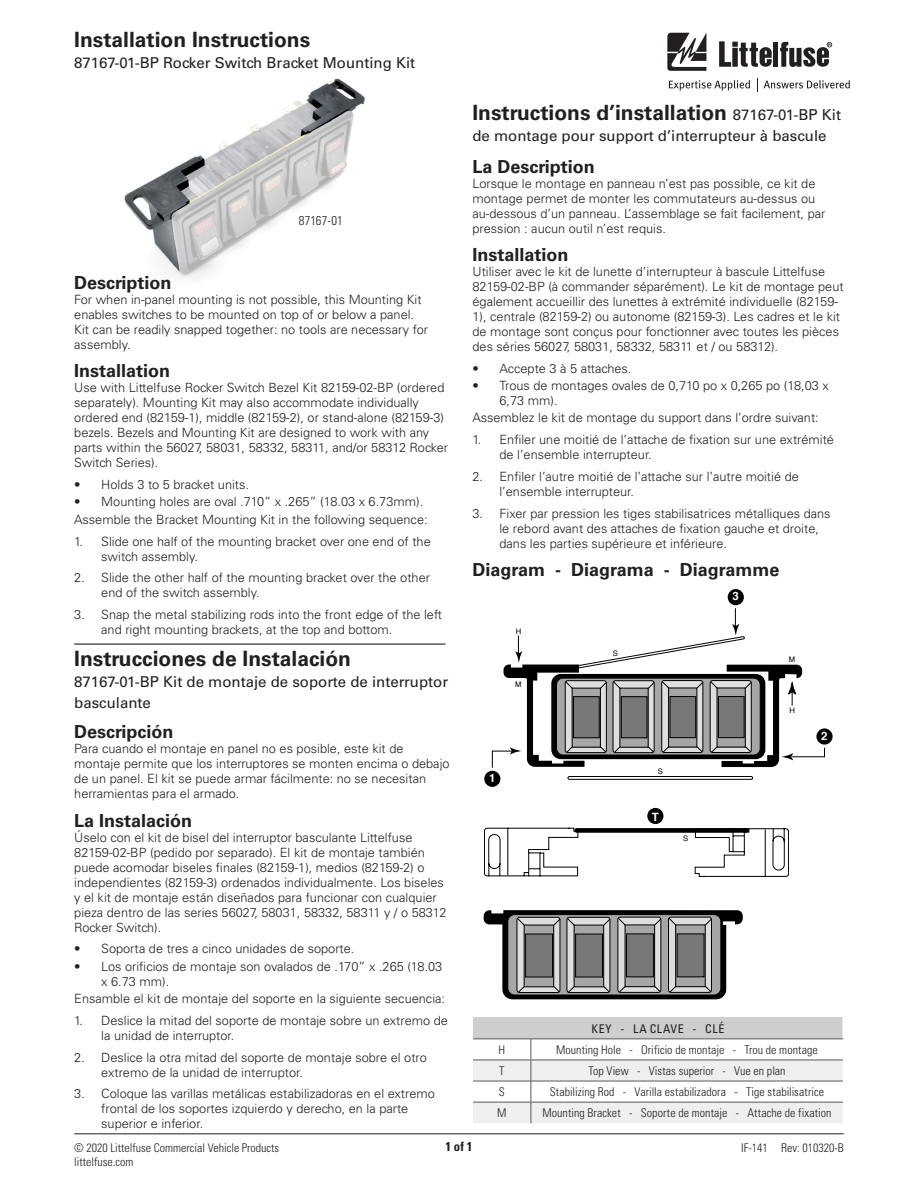
<style>
.page{position:relative;width:918px;height:1188px;background:#fff}
.page>*{position:absolute;margin:0;border:0;box-sizing:border-box;transform-origin:0 0}
.t1{font:700 21px "Univers LT Std";color:#231f20}
.Green_Subheads{font:700 18px "Univers LT Std";color:#231f20}
.t2{font:15px/21px "Univers LT Std";color:#231f20}
.Body_text{font:300 12.75px/15px "Univers LT Std";color:#231f20}
.Specifications{font:300 condensed 12.75px "Univers LT Std";letter-spacing:.01em;color:#231f20}
.t3{font:700 condensed 12.75px "Univers LT Std";color:#231f20}
.Chart_Body{font:300 condensed 12px "Univers LT Std";color:#231f20}
.Chart_Body-2{font:condensed 12px "Univers LT Std";letter-spacing:.055em;color:#231f20}
.t4{font:700 11.4px "Helvetica";color:#fff}
.t5{font:7.65px "Helvetica";color:#000}
.s1{font-weight:400;font-size:15px}
</style>
<div class="page">
<hr style="left:74px;top:1134px;width:770px;height:1px;background:#231f20">
<svg style="left:667px;top:33px;width:39px;height:38px"></svg>
<div style="left:773px;top:42px;width:5px;height:25px;background:#231f20"></div>
<svg style="left:780px;top:42px;width:52px;height:25px"></svg>
<svg style="left:719px;top:41px;width:53px;height:26px"></svg>
<svg style="left:669px;top:80px;width:81px;height:11px"></svg>
<svg style="left:757px;top:78px;width:1px;height:13px"></svg>
<svg style="left:764px;top:80px;width:86px;height:9px"></svg>
<img style="left:124px;top:78px;width:241px;height:199px">
<div style="left:484px;top:771px;width:16px;height:16px;background:#000;border-radius:50%"></div>
<div style="left:816px;top:728px;width:17px;height:17px;background:#000;border-radius:50%"></div>
<div style="left:728px;top:589px;width:16px;height:16px;background:#000;border-radius:50%"></div>
<svg style="left:492px;top:608px;width:333px;height:172px"></svg>
<svg style="left:484px;top:827px;width:305px;height:50px"></svg>
<div style="left:574px;top:828px;width:175px;height:5px;background:#000;border-radius:2px"></div>
<div style="left:647px;top:808px;width:16px;height:16px;background:#000;border-radius:50%"></div>
<svg style="left:484px;top:910px;width:259px;height:89px;background:#8b8b8b"></svg>
<div style="left:677px;top:934px;width:27px;height:43px;background:#787878"></div>
<div style="left:677px;top:934px;width:27px;height:43px;border:1px solid #000"></div>
<svg style="left:473px;top:1018px;width:371px;height:105px"></svg>
<hr style="left:74px;top:643px;width:372px;height:2px;background:#57585a">
<h1 class="t1" style="left:74px;top:28px;width:238px">Installation Instructions</h1>
<p class="t2" style="left:74px;top:53px;width:343px">87167-01-BP Rocker Switch Bracket Mounting Kit</p>
<p class="Specifications" style="left:299px;top:213px;width:45px">87167-01</p>
<p class="Green_Subheads" style="left:74px;top:272px;width:99px">Description</p>
<p class="Body_text" style="left:74px;top:292px;width:355px">For when in-panel mounting is not possible, this Mounting Kit enables switches to be mounted on top of or below a panel.<br>Kit can be readily snapped together: no tools are necessary for assembly.</p>
<p class="Green_Subheads" style="left:74px;top:360px;width:98px">Installation</p>
<p class="Body_text" style="left:74px;top:380px;width:375px">Use with Littelfuse Rocker Switch Bezel Kit 82159-02-BP (ordered separately). Mounting Kit may also accommodate individually ordered end (82159-1), middle (82159-2), or stand-alone (82159-3) bezels. Bezels and Mounting Kit are designed to work with any parts within the 56027, 58031, 58332, 58311, and/or 58312 Rocker Switch Series).</p>
<p class="Body_text" style="left:74px;top:477px;width:176px">• Holds 3 to 5 bracket units.</p>
<p class="Body_text" style="left:74px;top:494px;width:350px">• Mounting holes are oval .710” x .265” (18.03 x 6.73mm).</p>
<p class="Body_text" style="left:74px;top:512px;width:355px">Assemble the Bracket Mounting Kit in the following sequence:</p>
<p class="Body_text" style="left:101px;top:534px;width:331px;text-indent:-27px">1. Slide one half of the mounting bracket over one end of the switch assembly.</p>
<p class="Body_text" style="left:101px;top:570px;width:330px;text-indent:-27px">2. Slide the other half of the mounting bracket over the other end of the switch assembly.</p>
<p class="Body_text" style="left:101px;top:607px;width:342px;text-indent:-27px">3. Snap the metal stabilizing rods into the front edge of the left and right mounting brackets, at the top and bottom.</p>
<p class="t1" style="left:74px;top:647px;width:278px">Instrucciones de Instalación</p>
<p class="t2" style="left:74px;top:672px;width:376px">87167-01-BP Kit de montaje de soporte de interruptor basculante</p>
<p class="Green_Subheads" style="left:74px;top:721px;width:101px">Descripción</p>
<p class="Body_text" style="left:74px;top:741px;width:377px">Para cuando el montaje en panel no es posible, este kit de montaje permite que los interruptores se monten encima o debajo de un panel. El kit se puede armar fácilmente: no se necesitan herramientas para el armado.</p>
<p class="Green_Subheads" style="left:74px;top:810px;width:120px">La Instalación</p>
<p class="Body_text" style="left:74px;top:830px;width:374px">Úselo con el kit de bisel del interruptor basculante Littelfuse 82159-02-BP (pedido por separado). El kit de montaje también puede acomodar biseles finales (82159-1), medios (82159-2) o independientes (82159-3) ordenados individualmente. Los biseles y el kit de montaje están diseñados para funcionar con cualquier pieza dentro de las series 56027, 58031, 58332, 58311 y / o 58312<br>Rocker Switch).</p>
<p class="Body_text" style="left:74px;top:941px;width:282px">• Soporta de tres a cinco unidades de soporte.</p>
<p class="Body_text" style="left:101px;top:959px;width:343px;text-indent:-27px">• Los orificios de montaje son ovalados de .170” x .265 (18.03 x 6.73 mm).</p>
<p class="Body_text" style="left:74px;top:991px;width:372px">Ensamble el kit de montaje del soporte en la siguiente secuencia:</p>
<p class="Body_text" style="left:101px;top:1013px;width:348px;text-indent:-27px">1. Deslice la mitad del soporte de montaje sobre un extremo de la unidad de interruptor.</p>
<p class="Body_text" style="left:101px;top:1050px;width:327px;text-indent:-27px">2. Deslice la otra mitad del soporte de montaje sobre el otro extremo de la unidad de interruptor.</p>
<p class="Body_text" style="left:101px;top:1086px;width:335px;text-indent:-27px">3. Coloque las varillas metálicas estabilizadoras en el extremo frontal de los soportes izquierdo y derecho, en la parte superior e inferior.</p>
<h1 class="t1" style="left:472px;top:101px;width:370px">Instructions d’installation <span class="s1">87167-01-BP Kit</span></h1>
<p class="t2" style="left:472px;top:125px;width:356px">de montage pour support d’interrupteur à bascule</p>
<p class="Green_Subheads" style="left:472px;top:156px;width:124px">La Description</p>
<p class="Body_text" style="left:472px;top:176px;width:354px">Lorsque le montage en panneau n’est pas possible, ce kit de montage permet de monter les commutateurs au-dessus ou au-dessous d’un panneau. L’assemblage se fait facilement, par pression : aucun outil n’est requis.</p>
<p class="Green_Subheads" style="left:472px;top:244px;width:98px">Installation</p>
<p class="Body_text" style="left:472px;top:264px;width:373px">Utiliser avec le kit de lunette d’interrupteur à bascule Littelfuse 82159-02-BP (à commander séparément). Le kit de montage peut également accueillir des lunettes à extrémité individuelle (82159- 1), centrale (82159-2) ou autonome (82159-3). Les cadres et le kit de montage sont conçus pour fonctionner avec toutes les pièces des séries 56027, 58031, 58332, 58311 et / ou 58312).</p>
<p class="Body_text" style="left:472px;top:361px;width:160px">• Accepte 3 à 5 attaches.</p>
<p class="Body_text" style="left:500px;top:378px;width:331px;text-indent:-27px">• Trous de montages ovales de 0,710 po x 0,265 po (18,03 x<br>6,73 mm).</p>
<p class="Body_text" style="left:472px;top:410px;width:348px">Assemblez le kit de montage du support dans l’ordre suivant:</p>
<p class="Body_text" style="left:500px;top:432px;width:336px;text-indent:-27px">1. Enfiler une moitié de l’attache de fixation sur une extrémité de l’ensemble interrupteur.</p>
<p class="Body_text" style="left:500px;top:469px;width:301px;text-indent:-27px">2. Enfiler l’autre moitié de l’attache sur l’autre moitié de l’ensemble interrupteur.</p>
<p class="Body_text" style="left:500px;top:506px;width:333px;text-indent:-27px">3. Fixer par pression les tiges stabilisatrices métalliques dans le rebord avant des attaches de fixation gauche et droite, dans les parties supérieure et inférieure.</p>
<p class="Green_Subheads" style="left:472px;top:559px;width:308px">Diagram - Diagrama - Diagramme</p>
<p class="t5" style="left:516px;top:625px;width:7px">H</p>
<p class="t5" style="left:515px;top:678px;width:8px">M</p>
<p class="t4" style="left:489px;top:769px;width:8px">1</p>
<p class="t5" style="left:613px;top:648px;width:7px">S</p>
<p class="t5" style="left:658px;top:766px;width:7px">S</p>
<p class="t4" style="left:652px;top:808px;width:9px">T</p>
<p class="t5" style="left:683px;top:832px;width:7px">S</p>
<p class="t4" style="left:733px;top:587px;width:8px">3</p>
<p class="t5" style="left:789px;top:654px;width:8px">M</p>
<p class="t5" style="left:789px;top:704px;width:7px">H</p>
<p class="t4" style="left:821px;top:726px;width:8px">2</p>
<p class="Chart_Body-2" style="left:591px;top:1021px;width:134px">KEY - LA CLAVE - CLÉ</p>
<p class="Chart_Body" style="left:499px;top:1042px;width:8px">H</p>
<p class="Chart_Body" style="left:556px;top:1042px;width:263px">Mounting Hole - Orificio de montaje - Trou de montage</p>
<p class="Chart_Body" style="left:499px;top:1063px;width:7px">T</p>
<p class="Chart_Body" style="left:588px;top:1063px;width:199px">Top View - Vistas superior - Vue en plan</p>
<p class="Chart_Body" style="left:499px;top:1084px;width:7px">S</p>
<p class="Chart_Body" style="left:550px;top:1084px;width:276px">Stabilizing Rod - Varilla estabilizadora - Tige stabilisatrice</p>
<p class="Chart_Body" style="left:497px;top:1106px;width:11px">M</p>
<p class="Chart_Body" style="left:542px;top:1106px;width:291px">Mounting Bracket - Soporte de montaje - Attache de fixation</p>
<p class="t3" style="left:445px;top:1139px;width:29px">1 of 1</p>
<p class="Chart_Body" style="left:74px;top:1141px;width:207px">© 2020 Littelfuse Commercial Vehicle Products</p>
<p class="Chart_Body" style="left:741px;top:1141px;width:104px">IF-141 Rev: 010320-B</p>
<p class="Chart_Body" style="left:74px;top:1154px;width:61px">littelfuse.com</p>
</div>
